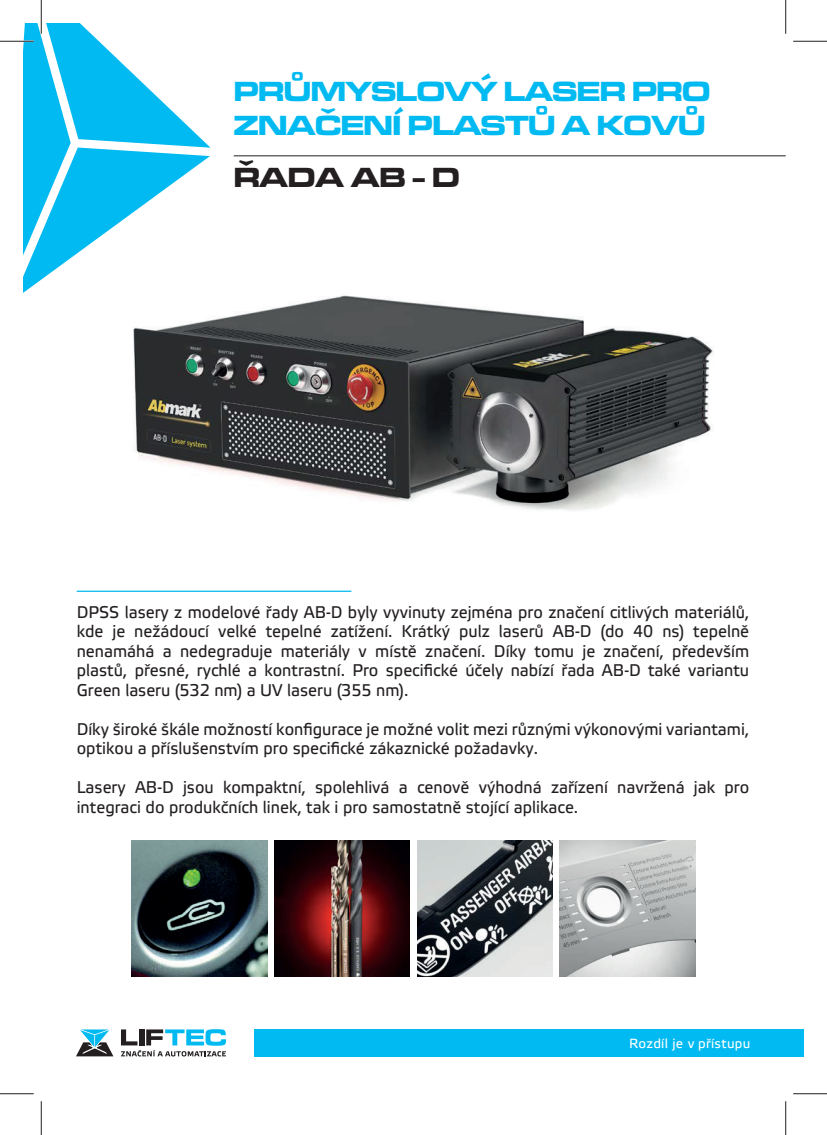
<style>
.page{position:relative;width:827px;height:1135px;background:#fff}
.page>*{position:absolute;margin:0;border:0;box-sizing:border-box;transform-origin:0 0}
.t1{font:700 expanded 28.75px/34.5px "Microgramma DOT";letter-spacing:-.015em;color:#00baf1}
.t2{font:700 expanded 28.75px "Microgramma DOT";color:#231f20}
.t3{font:16.88px/19.5px "Etelka Text Pro";color:#231f20;scale:.96 1}
.t4{font:13.25px "Etelka Text Pro";letter-spacing:.02em;color:#fff}
</style>
<div class="page">
<hr style="left:234px;top:156px;width:551px;height:1px;background:#231f20">
<svg style="left:76px;top:1029px;width:37px;height:27px"></svg>
<svg style="left:121px;top:1029px;width:105px;height:27px"></svg>
<svg style="left:24px;top:24px;width:186px;height:268px"></svg>
<div style="left:253px;top:1029px;width:550px;height:27px;background:#00baf1"></div>
<img style="left:120px;top:258px;width:594px;height:253px">
<img style="left:132px;top:841px;width:135px;height:135px">
<img style="left:417px;top:841px;width:135px;height:135px">
<img style="left:274px;top:841px;width:136px;height:135px">
<img style="left:560px;top:841px;width:135px;height:135px">
<hr style="left:77px;top:591px;width:274px;height:1px;background:#00baf1">
<hr style="left:0;top:40px;width:34px;height:2px;background:#fff">
<hr style="left:40px;top:0;width:2px;height:34px;background:#fff">
<hr style="left:0;top:41px;width:34px;height:1px;background:#231f20">
<hr style="left:793px;top:41px;width:34px;height:1px;background:#231f20">
<hr style="left:0;top:1093px;width:34px;height:1px;background:#231f20">
<hr style="left:793px;top:1093px;width:34px;height:1px;background:#231f20">
<hr style="left:41px;top:0;width:1px;height:34px;background:#231f20">
<hr style="left:41px;top:1101px;width:1px;height:34px;background:#231f20">
<hr style="left:785px;top:0;width:1px;height:34px;background:#231f20">
<hr style="left:785px;top:1101px;width:1px;height:34px;background:#231f20">
<h1 class="t1" style="left:234px;top:74px;width:478px">PRŮMYSLOVÝ LASER PRO<br>ZNAČENÍ PLASTŮ A KOVŮ</h1>
<h1 class="t2" style="left:234px;top:158px;width:227px">ŘADA AB - D</h1>
<p class="t3" style="left:77px;top:603px;width:702px;text-align:justify">DPSS lasery z modelové řady AB-D byly vyvinuty zejména pro značení citlivých materiálů, kde je nežádoucí velké tepelné zatížení. Krátký pulz laserů AB-D (do 40 ns) tepelně nenamáhá a nedegraduje materiály v místě značení. Díky tomu je značení, především plastů, přesné, rychlé a kontrastní. Pro specifické účely nabízí řada AB-D také variantu Green laseru (532 nm) a UV laseru (355 nm).</p>
<p class="t3" style="left:77px;top:720px;width:702px">Díky široké škále možností konfigurace je možné volit mezi různými výkonovými variantami, optikou a příslušenstvím pro specifické zákaznické požadavky.</p>
<p class="t3" style="left:77px;top:779px;width:702px">Lasery AB-D jsou kompaktní, spolehlivá a cenově výhodná zařízení navržená jak pro integraci do produkčních linek, tak i pro samostatně stojící aplikace.</p>
<p class="t4" style="left:629px;top:1036px;width:123px">Rozdíl je v přístupu</p>
</div>
